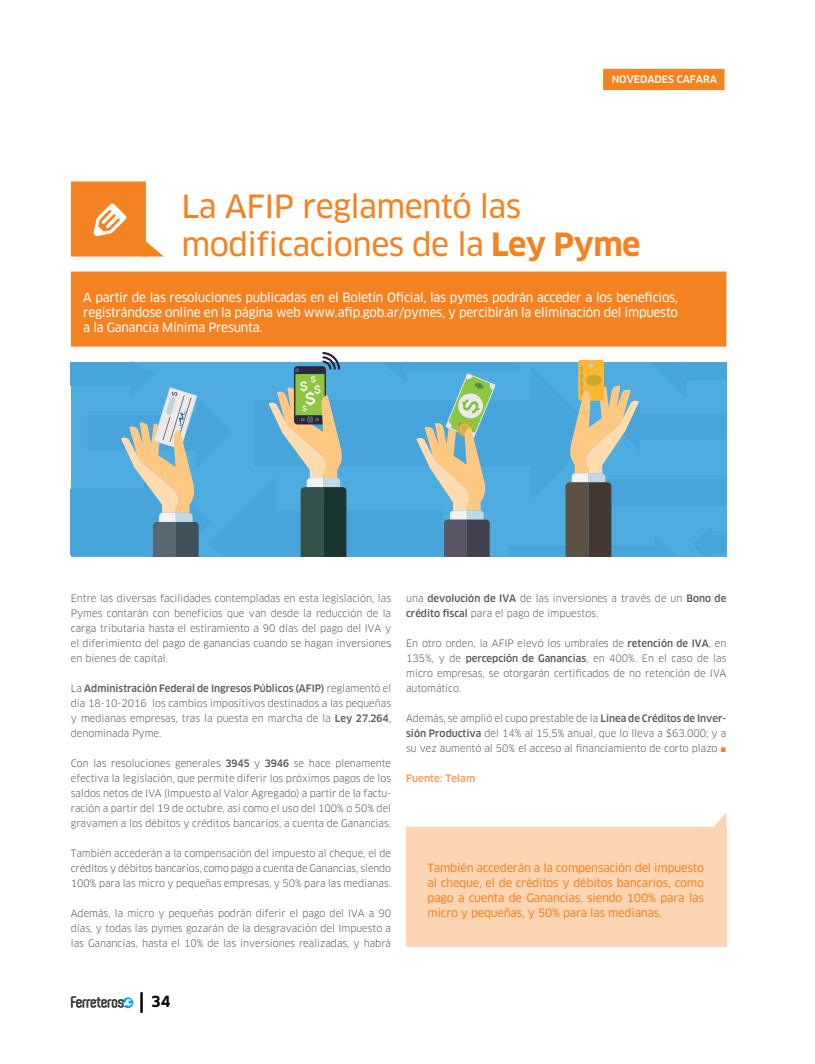
<style>
.page{position:relative;width:815px;height:1064px;background:#fff}
.page>*{position:absolute;margin:0;border:0;box-sizing:border-box;transform-origin:0 0}
.t1{font:31.25px/38.8px "Clan News";letter-spacing:-.02em;color:#f58220}
.t2{font:15px "Clan Bold SC";color:#000}
.t3{font:12.5px/15px "Clan News";letter-spacing:-.02em;color:#fff;text-align:justify}
.t4{font:11.25px/15px "Clan News";letter-spacing:-.02em;color:#f58220;text-align:justify}
.t5{font:10px/15px "Clan";color:#58595b;text-align:justify}
.t6{font:500 10px "Clan LF";color:#58595b}
.t7{font:500 10px "Clan";color:#fff}
.t8{font:500 10px "Clan";color:#f89848}
.s1{font-family:"Clan";font-weight:700}
.s2{font-family:"Clan";font-weight:400}
.s3{font-family:"Clan LF";font-weight:500}
.s4{font-family:"Arial";font-weight:900;color:#f58220}
</style>
<div class="page">
<div style="left:603px;top:69px;width:122px;height:21px;background:#f58220"></div>
<hr style="left:140px;top:991px;width:3px;height:21px;background:#000">
<svg style="left:71px;top:996px;width:62px;height:12px"></svg>
<div style="left:71px;top:181px;width:75px;height:75px;background:#f58220;border:1px solid #f58220"></div>
<svg style="left:142px;top:237px;width:22px;height:20px"></svg>
<div style="left:71px;top:271px;width:655px;height:75px;background:#f58220;border:1px solid #f58220"></div>
<svg style="left:93px;top:203px;width:34px;height:33px"></svg>
<svg style="left:714px;top:813px;width:12px;height:14px"></svg>
<div style="left:406px;top:827px;width:320px;height:119px;background:#fed5b2"></div>
<svg style="left:71px;top:352px;width:655px;height:204px;background:#6aaac8"></svg>
<p class="t7" style="left:612px;top:73px;width:107px">NOVEDADES CAFARA</p>
<h1 class="t1" style="left:182px;top:187px;width:460px">La AFIP reglamentó las modificaciones de la <span class="s1">Ley Pyme</span></h1>
<p class="t3" style="left:83px;top:289px;width:596px">A partir de las resoluciones publicadas en el Boletín Oficial, las pymes podrán acceder a los beneficios, registrándose online en la página web www.afip.gob.ar/pymes, y percibirán la eliminación del impuesto a la Ganancia Mínima Presunta.</p>
<p class="t5" style="left:71px;top:590px;width:322px">Entre las diversas facilidades contempladas en esta legislación, las Pymes contarán con beneficios que van desde la reducción de la carga tributaria hasta el estiramiento a 90 días del pago del IVA y el diferimiento del pago de ganancias cuando se hagan inversiones en bienes de capital.</p>
<p class="t6" style="left:71px;top:682px;width:322px"><span class="s2">La</span> Administración Federal de Ingresos Públicos (AFIP) <span class="s2">reglamentó el</span></p>
<p class="t5" style="left:71px;top:695px;width:322px">día 18-10-2016 los cambios impositivos destinados a las pequeñas y medianas empresas, tras la puesta en marcha de la <span class="s3">Ley 27.264</span>, denominada Pyme.</p>
<p class="t5" style="left:71px;top:755px;width:322px">Con las resoluciones generales <span class="s3">3945</span> y <span class="s3">3946</span> se hace plenamente efectiva la legislación, que permite diferir los próximos pagos de los saldos netos de IVA (Impuesto al Valor Agregado) a partir de la factu&shy;ración a partir del 19 de octubre, así como el uso del 100% o 50% del gravamen a los débitos y créditos bancarios, a cuenta de Ganancias.</p>
<p class="t5" style="left:71px;top:845px;width:322px">También accederán a la compensación del impuesto al cheque, el de créditos y débitos bancarios, como pago a cuenta de Ganancias, siendo 100% para las micro y pequeñas empresas, y 50% para las medianas.</p>
<p class="t5" style="left:71px;top:905px;width:322px">Además, la micro y pequeñas podrán diferir el pago del IVA a 90 días, y todas las pymes gozarán de la desgravación del Impuesto a las Ganancias, hasta el 10% de las inversiones realizadas, y habrá</p>
<p class="t5" style="left:406px;top:590px;width:322px">una <span class="s3">devolución de IVA</span> de las inversiones a través de un <span class="s3">Bono de crédito fiscal</span> para el pago de impuestos.</p>
<p class="t5" style="left:406px;top:635px;width:322px">En otro orden, la AFIP elevó los umbrales de <span class="s3">retención de IVA</span>, en 135%, y de <span class="s3">percepción de Ganancias</span>, en 400%. En el caso de las micro empresas, se otorgarán certificados de no retención de IVA automático.</p>
<p class="t5" style="left:406px;top:710px;width:322px">Además, se amplió el cupo prestable de la <span class="s3">Línea de Créditos de Inver&shy;sión Productiva</span> del 14% al 15,5% anual, que lo lleva a $63.000; y a su vez aumentó al 50% el acceso al financiamiento de corto plazo <span class="s4">■</span></p>
<p class="t8" style="left:406px;top:772px;width:71px">Fuente: Telam</p>
<p class="t4" style="left:428px;top:860px;width:278px">También accederán a la compensación del impuesto al cheque, el de créditos y débitos bancarios, como pago a cuenta de Ganancias, siendo 100% para las micro y pequeñas, y 50% para las medianas.</p>
<h2 class="t2" style="left:151px;top:993px;width:21px">34</h2>
</div>
